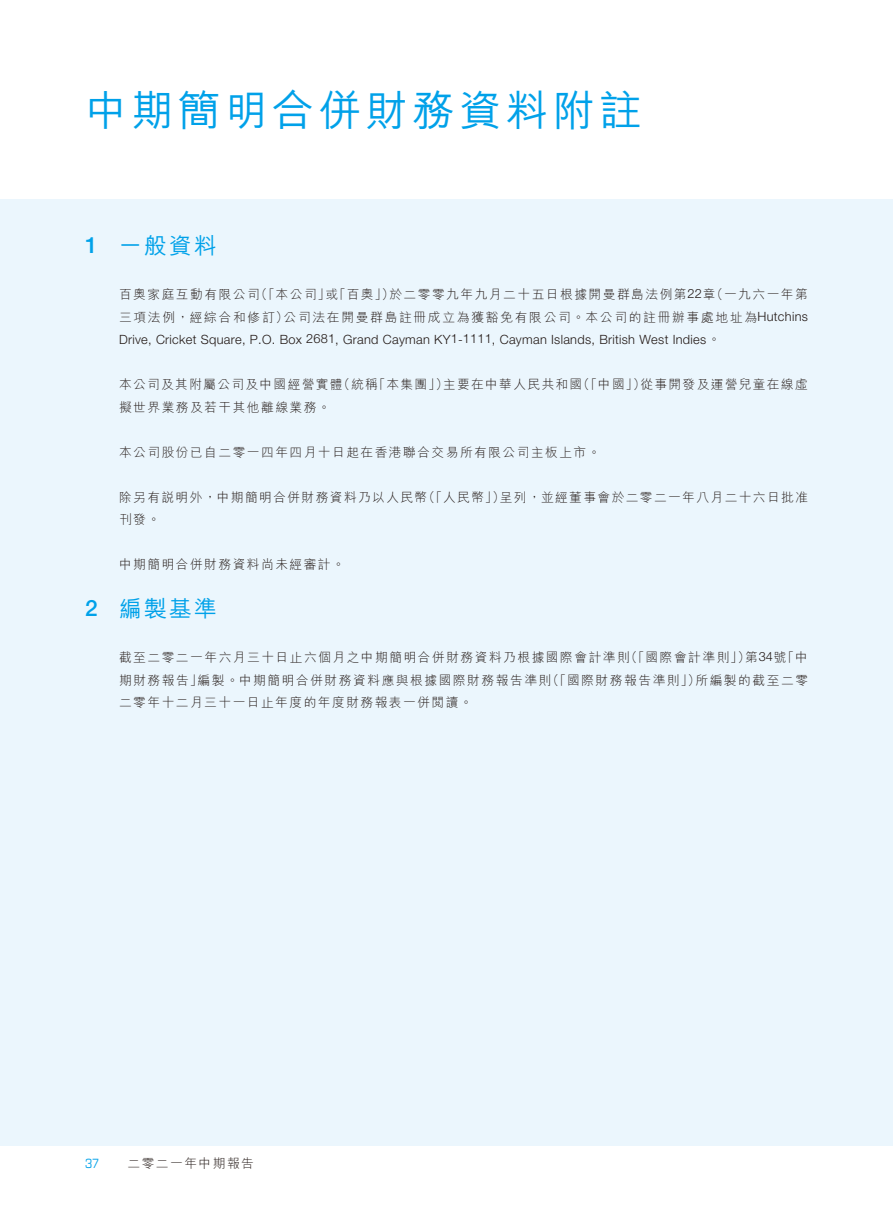
<style>
.page{position:relative;width:893px;height:1212px;background:#fff}
.page>*{position:absolute;margin:0;border:0;box-sizing:border-box;transform-origin:0 0}
.t1{font:500 42px "M Hei HK";letter-spacing:.115em;color:#00a1e9}
.t2{font:500 22.5px "M Hei HK";letter-spacing:.115em;color:#00a1e9}
.t3{font:500 22.5px "Helvetica Neue";color:#00a1e9}
.t4{font:300 12.75px/22.5px "M Hei HK";letter-spacing:.115em;color:#231916}
.t5{font:300 12.75px "Helvetica Neue";letter-spacing:.025em;color:#231916}
.t6{font:300 12.75px "M Hei HK";letter-spacing:.135em;color:#231916}
.t7{font:condensed 12.75px "Eurostile";color:#00a1e9}
.s1{font-family:"Helvetica Neue"}
.s2{font-family:"M Hei HK"}
</style>
<div class="page">
<div style="left:0;top:200px;width:893px;height:946px;background:#ebf6fd"></div>
<h1 class="t1" style="left:85px;top:80px;width:558px">中期簡明合併財務資料附註</h1>
<h2 class="t3" style="left:85px;top:231px;width:14px">1</h2>
<h2 class="t3" style="left:85px;top:594px;width:14px">2</h2>
<h2 class="t2" style="left:119px;top:229px;width:99px">一般資料</h2>
<p class="t4" style="left:255px;top:283px;width:141px">（「本公司」「百奧」）</p>
<p class="t4" style="left:710px;top:283px;width:99px">（一九六一年第</p>
<p class="t4" style="left:119px;top:283px;width:142px">百奧家庭互動有限公司</p>
<p class="t4" style="left:389px;top:283px;width:328px">於二零零九年九月二十五日根據開曼群島法例第<span class="s1">22</span>章</p>
<p class="t4" style="left:325px;top:283px;width:14px">或</p>
<p class="t6" style="left:284px;top:308px;width:526px">公司法在開曼群島註冊成立為獲豁免有限公司。本公司的註冊辦事處地址為<span class="s1">Hutchins</span></p>
<p class="t6" style="left:119px;top:308px;width:171px">三項法例，經綜合和修訂）</p>
<p class="t5" style="left:119px;top:331px;width:603px">Drive, Cricket Square P, O. . Box 2681, Grand Cayman KY1-1111, Cayman Islands, British West Indies<span class="s2">。</span></p>
<p class="t4" style="left:640px;top:373px;width:169px">從事開發及運營兒童在線虛</p>
<p class="t4" style="left:338px;top:373px;width:42px">（統稱</p>
<p class="t4" style="left:373px;top:373px;width:77px">「本集團」）</p>
<p class="t4" style="left:577px;top:373px;width:70px">（「中國」）</p>
<p class="t4" style="left:119px;top:373px;width:225px">本公司及其附屬公司及中國經營實體擬世界業務及若干其他離線業務。</p>
<p class="t4" style="left:119px;top:440px;width:483px">本公司股份已自二零一四年四月十日起在香港聯合交易所有限公司主板上市。</p>
<p class="t4" style="left:500px;top:485px;width:310px">呈列，並經董事會於二零二一年八月二十六日批准</p>
<p class="t4" style="left:443px;top:373px;width:141px">主要在中華人民共和國</p>
<p class="t4" style="left:422px;top:485px;width:84px">（「人民幣」）</p>
<p class="t4" style="left:119px;top:485px;width:310px">除另有說明外，中期簡明合併財務資料乃以人民幣刊發。</p>
<p class="t4" style="left:119px;top:553px;width:227px">中期簡明合併財務資料尚未經審計。</p>
<h2 class="t2" style="left:119px;top:592px;width:99px">編製基準</h2>
<p class="t4" style="left:625px;top:646px;width:127px">（「國際會計準則」）</p>
<p class="t4" style="left:119px;top:646px;width:512px">截至二零二一年六月三十日止六個月之中期簡明合併財務資料乃根據國際會計準則</p>
<p class="t4" style="left:745px;top:646px;width:43px">第<span class="s1">34</span>號</p>
<p class="t4" style="left:782px;top:646px;width:28px">「中</p>
<p class="t4" style="left:546px;top:668px;width:155px">（「國際財務報告準則」）</p>
<p class="t4" style="left:198px;top:668px;width:355px">編製。中期簡明合併財務資料應與根據國際財務報告準則</p>
<p class="t4" style="left:119px;top:668px;width:355px">期財務報告」<br>二零年十二月三十一日止年度的年度財務報表一併閱讀。</p>
<p class="t4" style="left:695px;top:668px;width:114px">所編製的截至二零</p>
<p class="t7" style="left:85px;top:1155px;width:16px">37</p>
<p class="t4" style="left:128px;top:1152px;width:128px">二零二一年中期報告</p>
</div>
